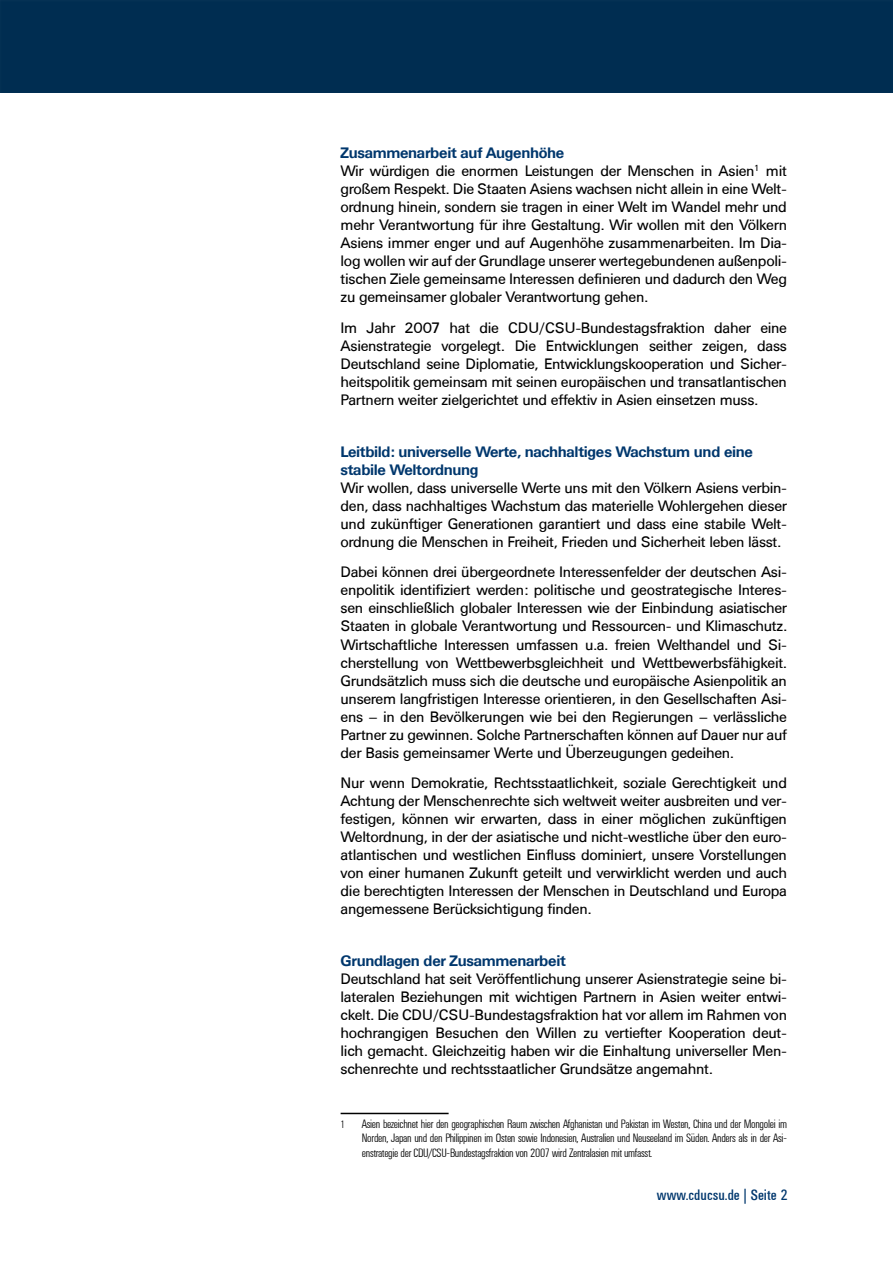
<style>
.page{position:relative;width:893px;height:1263px;background:#fff}
.page>*{position:absolute;margin:0;border:0;box-sizing:border-box;transform-origin:0 0}
.t1{font:15px/18px "Univers BSK";letter-spacing:-.025em;color:#000;text-align:justify}
.t2{font:700 15px/18px "Univers BSK";letter-spacing:-.025em;color:#00376d}
.t3{font:15px "Univers Condensed BSK";color:#00376d}
.t4{font:300 12px/14.4px "Univers Condensed BSK";letter-spacing:-.025em;color:#000;text-align:justify}
.t5{font:300 10.5px "Univers Condensed BSK";color:#000}
.s1{font-weight:700;color:#00376d}
</style>
<div class="page">
<hr style="left:341px;top:1113px;width:108px;height:1px;background:#000">
<div style="left:0;top:0;width:893px;height:93px;background:#002d51"></div>
<p class="t1" style="left:341px;top:144px;width:448px;text-align:left"><span class="s1">Zusammenarbeit auf Augenhöhe<br></span>Wir würdigen die enormen Leistungen der Menschen in Asien<sup>1</sup> mit großem Respekt. Die Staaten Asiens wachsen nicht allein in eine Welt&shy;ordnung hinein, sondern sie tragen in einer Welt im Wandel mehr und mehr Verantwortung für ihre Gestaltung. Wir wollen mit den Völkern Asiens immer enger und auf Augenhöhe zusammenarbeiten. Im Dia&shy;log wollen wir auf der Grundlage unserer wertegebundenen außenpoli&shy;tischen Ziele gemeinsame Interessen definieren und dadurch den Weg zu gemeinsamer globaler Verantwortung gehen.</p>
<p class="t1" style="left:341px;top:319px;width:448px">Im Jahr 2007 hat die CDU/CSU-Bundestagsfraktion daher eine Asienstrategie vorgelegt. Die Entwicklungen seither zeigen, dass Deutschland seine Diplomatie, Entwicklungskooperation und Sicher&shy;heitspolitik gemeinsam mit seinen europäischen und transatlantischen Partnern weiter zielgerichtet und effektiv in Asien einsetzen muss.</p>
<p class="t2" style="left:341px;top:443px;width:414px">Leitbild: universelle Werte, nachhaltiges Wachstum und eine stabile Weltordnung</p>
<p class="t1" style="left:341px;top:479px;width:448px">Wir wollen, dass universelle Werte uns mit den Völkern Asiens verbin&shy;den, dass nachhaltiges Wachstum das materielle Wohlergehen dieser und zukünftiger Generationen garantiert und dass eine stabile Welt&shy;ordnung die Menschen in Freiheit, Frieden und Sicherheit leben lässt.</p>
<p class="t1" style="left:341px;top:563px;width:448px">Dabei können drei übergeordnete Interessenfelder der deutschen Asi&shy;enpolitik identifiziert werden: politische und geostrategische Interes&shy;sen einschließlich globaler Interessen wie der Einbindung asiatischer Staaten in globale Verantwortung und Ressourcen- und Klimaschutz.<br>Wirtschaftliche Interessen umfassen u.a. freien Welthandel und Si&shy;cherstellung von Wettbewerbsgleichheit und Wettbewerbsfähigkeit.<br>Grundsätzlich muss sich die deutsche und europäische Asienpolitik an unserem langfristigen Interesse orientieren, in den Gesellschaften Asi&shy;ens – in den Bevölkerungen wie bei den Regierungen – verlässliche Partner zu gewinnen. Solche Partnerschaften können auf Dauer nur auf der Basis gemeinsamer Werte und Überzeugungen gedeihen.</p>
<p class="t1" style="left:341px;top:774px;width:448px">Nur wenn Demokratie, Rechtsstaatlichkeit, soziale Gerechtigkeit und Achtung der Menschenrechte sich weltweit weiter ausbreiten und ver&shy;festigen, können wir erwarten, dass in einer möglichen zukünftigen Weltordnung, in der der asiatische und nicht-westliche über den euro&shy;atlantischen und westlichen Einfluss dominiert, unsere Vorstellungen von einer humanen Zukunft geteilt und verwirklicht werden und auch die berechtigten Interessen der Menschen in Deutschland und Europa angemessene Berücksichtigung finden.</p>
<p class="t2" style="left:341px;top:952px;width:227px">Grundlagen der Zusammenarbeit</p>
<p class="t1" style="left:341px;top:970px;width:448px">Deutschland hat seit Veröffentlichung unserer Asienstrategie seine bi&shy;lateralen Beziehungen mit wichtigen Partnern in Asien weiter entwi&shy;ckelt. Die CDU/CSU-Bundestagsfraktion hat vor allem im Rahmen von hochrangigen Besuchen den Willen zu vertiefter Kooperation deut&shy;lich gemacht. Gleichzeitig haben wir die Einhaltung universeller Men&shy;schenrechte und rechtsstaatlicher Grundsätze angemahnt.</p>
<p class="t5" style="left:341px;top:1118px;width:6px">1</p>
<p class="t4" style="left:362px;top:1117px;width:427px">Asien bezeichnet hier den geographischen Raum zwischen Afghanistan und Pakistan im Westen, China und der Mongolei im Norden, Japan und den Philippinen im Osten sowie Indonesien, Australien und Neuseeland im Süden. Anders als in der Asi&shy;enstrategie der CDU/CSU-Bundestagsfraktion von 2007 wird Zentralasien mit umfasst.</p>
<p class="t3" style="left:657px;top:1187px;width:133px">www.cducsu.de | Seite 2</p>
</div>
